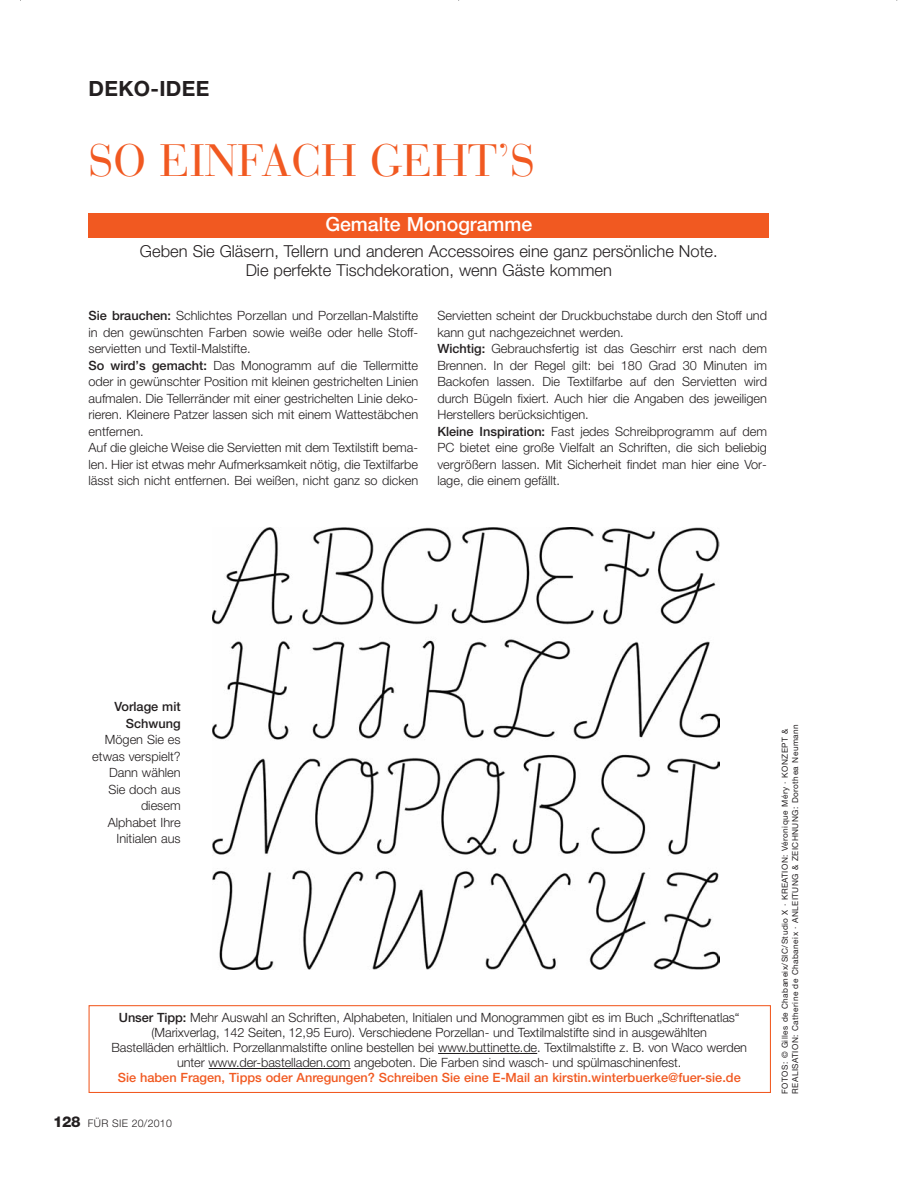
<style>
.page{position:relative;width:914px;height:1181px;background:#fff}
.page>*{position:absolute;margin:0;border:0;box-sizing:border-box;transform-origin:0 0}
.t1{font:45px "Bauer Bodoni LT";color:#f15921}
.t2{font:700 21px "Helvetica Neue LT";letter-spacing:.015em;color:#231f20}
.t3{font:500 19.5px "Helvetica Neue LT";color:#fff}
.t4{font:300 16.5px/19.5px "Helvetica Neue LT";color:#231f20;text-align:center}
.t5{font:300 12.75px/16.5px "Helvetica Neue LT";color:#231f20}
.t6{font:500 12.75px "Helvetica Neue LT";color:#f15921}
.t7{font:500 12.75px/16.5px "Helvetica Neue LT";color:#231f20;text-align:right}
.t8{font:300 10.5px "Helvetica Neue LT";letter-spacing:.025em;color:#231f20}
.t9{font:8.25px/10.5px "Helvetica Neue LT";letter-spacing:.055em;color:#231f20}
.s1{font-weight:500}
.s2{font-weight:800;font-size:15px}
</style>
<div class="page">
<div style="left:89px;top:213px;width:680px;height:24px;background:#f15921"></div>
<div style="left:89px;top:1005px;width:682px;height:87px;border:1px solid #f15921"></div>
<hr style="left:438px;top:1053px;width:99px;height:1px;background:#231f20">
<hr style="left:209px;top:1068px;width:141px;height:1px;background:#231f20">
<img style="left:212px;top:528px;width:507px;height:441px">
<h2 class="t2" style="left:89px;top:81px;width:122px">DEKO-IDEE</h2>
<h1 class="t1" style="left:89px;top:142px;width:448px">SO EINFACH GEHT’S</h1>
<h3 class="t3" style="left:325px;top:217px;width:208px">Gemalte Monogramme</h3>
<p class="t4" style="left:140px;top:243px;width:579px">Geben Sie Gläsern, Tellern und anderen Accessoires eine ganz persönliche Note.<br>Die perfekte Tischdekoration, wenn Gäste kommen</p>
<p class="t5" style="left:437px;top:308px;width:331px">Servietten scheint der Druckbuchstabe durch den Stoff und kann gut nachgezeichnet werden.<br><span class="s1">Wichtig:</span> Gebrauchsfertig ist das Geschirr erst nach dem Brennen. In der Regel gilt: bei 180 Grad 30 Minuten im Backofen lassen. Die Textilfarbe auf den Servietten wird durch Bügeln fixiert. Auch hier die Angaben des jeweiligen Herstellers berücksichtigen.<br><span class="s1">Kleine Inspiration:</span> Fast jedes Schreibprogramm auf dem PC bietet eine große Vielfalt an Schriften, die sich beliebig vergrößern lassen. Mit Sicherheit findet man hier eine Vor - lage, die einem gefällt.</p>
<p class="t5" style="left:89px;top:308px;width:331px"><span class="s1">Sie brauchen:</span> Schlichtes Porzellan und Porzellan-Malstifte in den gewünschten Farben sowie weiße oder helle Stoff - servietten und Textil-Malstifte.<br><span class="s1">So wird’s gemacht:</span> Das Monogramm auf die Tellermitte oder in gewünschter Position mit kleinen gestrichelten Linien aufmalen. Die Tellerränder mit einer gestrichelten Linie deko&shy;rieren. Kleinere Patzer lassen sich mit einem Wattestäbchen entfernen.<br>Auf die gleiche Weise die Servietten mit dem Textilstift bema&shy;len. Hier ist etwas mehr Aufmerksamkeit nötig, die Textilfarbe lässt sich nicht entfernen. Bei weißen, nicht ganz so dicken</p>
<p class="t7" style="left:114px;top:699px;width:68px">Vorlage mit<br>Schwung</p>
<p class="t5" style="left:92px;top:733px;width:90px;text-align:right">Mögen Sie es etwas verspielt?<br>Dann wählen<br>Sie doch aus diesem<br>Alphabet Ihre<br>Initialen aus</p>
<p class="t5" style="left:111px;top:1011px;width:637px;line-height:15px;text-align:center"><span class="s1">Unser Tipp:</span> Mehr Auswahl an Schriften, Alphabeten, Initialen und Monogrammen gibt es im Buch „Schriftenatlas“ (Marixverlag, 142 Seiten, 12,95 Euro). Verschiedene Porzellan- und Textilmalstifte sind in ausgewählten<br>Bastelläden erhältlich. Porzellanmalstifte online bestellen bei www.buttinette.de. Textilmalstifte z. B. von Waco werden unter www.der-bastelladen.com angeboten. Die Farben sind wasch- und spülmaschinenfest.</p>
<p class="t6" style="left:118px;top:1072px;width:624px">Sie haben Fragen, Tipps oder Anregungen? Schreiben Sie eine E-Mail an kirstin.winterbuerke@fuer-sie.de</p>
<p class="t8" style="left:53px;top:1119px;width:120px"><span class="s2">128</span> FÜR SIE 20/2010</p>
<p class="t9" style="left:780px;top:1093px;width:371px;rotate:-90deg">FOTOS: © Gilles de Chabaneix/SIC/Studio X · KREATION: Véronique Méry · KONZEPT &amp;<br>REALISATION: Catherine de Chabaneix · ANLEITUNG &amp; ZEICHNUNG: Dorothea Neumann</p>
</div>
